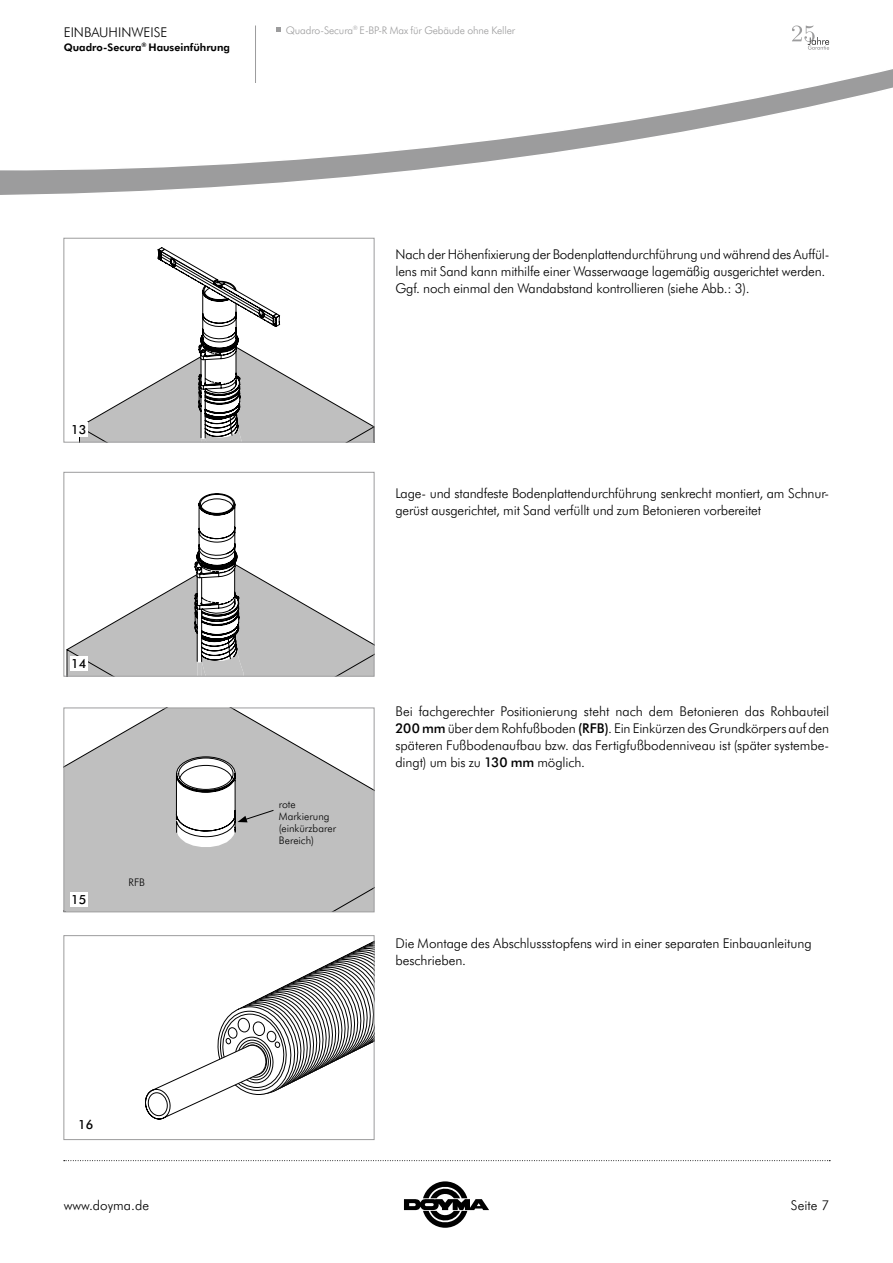
<style>
.page{position:relative;width:893px;height:1263px;background:#fff}
.page>*{position:absolute;margin:0;border:0;box-sizing:border-box;transform-origin:0 0}
.t1{font:300 13.5px/17px "Futura BT";letter-spacing:-.015em;color:#000}
.t2{font:500 12.6px "Futura BT";color:#000}
.t3{font:300 10.5px "Futura BT";letter-spacing:-.015em;color:#9c9c9d}
.t4{font:300 10.5px/12px "Futura BT";letter-spacing:.005em;color:#000}
.t5{font:700 10.5px "Futura BT";color:#000}
.s1{font-weight:500}
</style>
<div class="page">
<svg style="left:0;top:25px;width:893px;height:170px"></svg>
<svg style="left:404px;top:1181px;width:85px;height:47px"></svg>
<hr style="left:255px;top:26px;width:1px;height:57px;background:#9c9c9d">
<svg style="left:64px;top:1160px;width:766px;height:1px"></svg>
<svg style="left:276px;top:28px;width:5px;height:4px"></svg>
<svg style="left:145px;top:936px;width:230px;height:183px"></svg>
<div style="left:64px;top:935px;width:310px;height:205px;border:1px solid #9c9c9d"></div>
<svg style="left:79px;top:247px;width:293px;height:193px"></svg>
<div style="left:64px;top:238px;width:310px;height:204px;border:1px solid #9c9c9d"></div>
<svg style="left:66px;top:493px;width:306px;height:181px"></svg>
<div style="left:64px;top:472px;width:310px;height:204px;border:1px solid #9c9c9d"></div>
<div style="left:66px;top:847px;width:306px;height:63px;background:#bfbfbf"></div>
<div style="left:70px;top:422px;width:17px;height:15px;background:#fff"></div>
<div style="left:70px;top:656px;width:17px;height:15px;background:#fff"></div>
<div style="left:70px;top:891px;width:17px;height:15px;background:#fff"></div>
<svg style="left:64px;top:708px;width:310px;height:139px"></svg>
<p class="t1" style="left:64px;top:23px;width:105px">EINBAUHINWEISE</p>
<p class="t5" style="left:64px;top:40px;width:168px">Quadro-Secura<sup>®</sup> Hauseinführung</p>
<p class="t3" style="left:286px;top:23px;width:231px">Quadro-Secura<sup>®</sup> E-BP-R Max für Gebäude ohne Keller</p>
<p class="t2" style="left:71px;top:421px;width:17px">13</p>
<p class="t2" style="left:71px;top:655px;width:17px">14</p>
<p class="t2" style="left:71px;top:890px;width:17px">15</p>
<p class="t4" style="left:128px;top:875px;width:18px">RFB</p>
<p class="t2" style="left:78px;top:1116px;width:17px">16</p>
<p class="t1" style="left:395px;top:246px;width:436px">Nach der Höhenfixierung der Bodenplattendurchführung und während des Auffül&shy;lens mit Sand kann mithilfe einer Wasserwaage lagemäßig ausgerichtet werden.<br>Ggf. noch einmal den Wandabstand kontrollieren (siehe Abb.: 3).</p>
<p class="t1" style="left:395px;top:484px;width:435px">Lage- und standfeste Bodenplattendurchführung senkrecht montiert, am Schnur&shy;gerüst ausgerichtet, mit Sand verfüllt und zum Betonieren vorbereitet</p>
<p class="t4" style="left:279px;top:798px;width:59px">rote<br>Markierung (einkürzbarer<br>Bereich)</p>
<p class="t1" style="left:395px;top:703px;width:435px;text-align:justify">Bei fachgerechter Positionierung steht nach dem Betonieren das Rohbauteil <span class="s1">200 mm</span> über dem Rohfußboden <span class="s1">(RFB)</span>. Ein Einkürzen des Grundkörpers auf den späteren Fußbodenaufbau bzw. das Fertigfußbodenniveau ist (später systembe&shy;dingt) um bis zu <span class="s1">130 mm</span> möglich.</p>
<p class="t1" style="left:395px;top:934px;width:418px">Die Montage des Abschlussstopfens wird in einer separaten Einbauanleitung beschrieben.</p>
<p class="t1" style="left:64px;top:1196px;width:87px">www.doyma.de</p>
<p class="t1" style="left:791px;top:1196px;width:40px">Seite 7</p>
</div>
